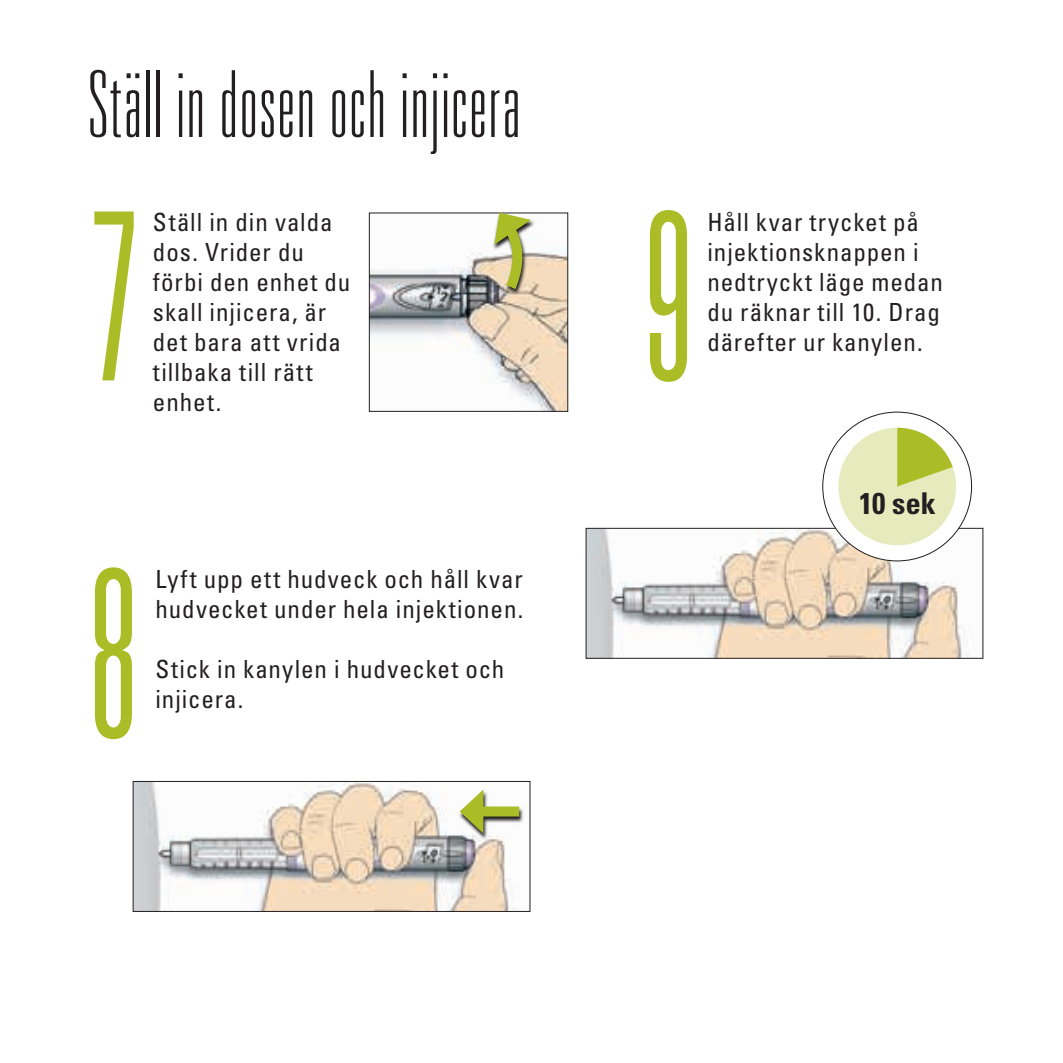
<style>
.page{position:relative;width:1063px;height:1063px;background:#fff}
.page>*{position:absolute;margin:0;border:0;box-sizing:border-box;transform-origin:0 0}
.t1{font:300 ultra-condensed 234px "Univers LT Std";color:#aabd26;scale:.77 1}
.t2{font:100 ultra-condensed 92.5px "Univers LT Std";letter-spacing:.02em;color:#231f20}
.t3{font:700 condensed 30px "Univers LT Std";color:#231f20}
.t4{font:condensed 25px/30px "Univers LT Std";letter-spacing:.035em;color:#231f20}
</style>
<div class="page">
<img style="left:371px;top:252px;width:195px;height:158px">
<div style="left:369px;top:213px;width:199px;height:199px;border:1px solid #231f20"></div>
<svg style="left:492px;top:213px;width:44px;height:83px"></svg>
<svg style="left:494px;top:213px;width:38px;height:84px;background:#c0bf84"></svg>
<img style="left:135px;top:783px;width:389px;height:127px">
<div style="left:133px;top:781px;width:397px;height:131px;border:1px solid #231f20"></div>
<svg style="left:458px;top:790px;width:65px;height:50px"></svg>
<div style="left:475px;top:807px;width:44px;height:10px;background:#aabd26"></div>
<svg style="left:460px;top:789px;width:23px;height:45px"></svg>
<img style="left:588px;top:530px;width:381px;height:127px">
<div style="left:586px;top:528px;width:397px;height:131px;border:1px solid #231f20"></div>
<div style="left:823px;top:412px;width:149px;height:149px;background:#fff;border-radius:50%"></div>
<svg style="left:830px;top:424px;width:128px;height:128px"></svg>
<h2 class="t2" style="left:89px;top:57px;width:433px">Ställ in dosen och injicera</h2>
<h1 class="t1" style="left:89px;top:176px;width:66px">7</h1>
<p class="t4" style="left:153px;top:206px;width:199px">Ställ in din valda dos. Vrider du förbi den enhet du skall injicera, är det bara att vrida tillbaka till rätt enhet.</p>
<h1 class="t1" style="left:89px;top:533px;width:66px">8</h1>
<p class="t4" style="left:155px;top:564px;width:369px">Lyft upp ett hudveck och håll kvar hudvecket under hela injektionen.</p>
<p class="t4" style="left:155px;top:654px;width:351px">Stick in kanylen i hudvecket och injicera.</p>
<h1 class="t1" style="left:644px;top:176px;width:66px">9</h1>
<p class="t4" style="left:707px;top:206px;width:237px">Håll kvar trycket på injektionsknappen i nedtryckt läge medan du räknar till 10. Drag därefter ur kanylen.</p>
<p class="t3" style="left:859px;top:485px;width:78px">10 sek</p>
</div>
